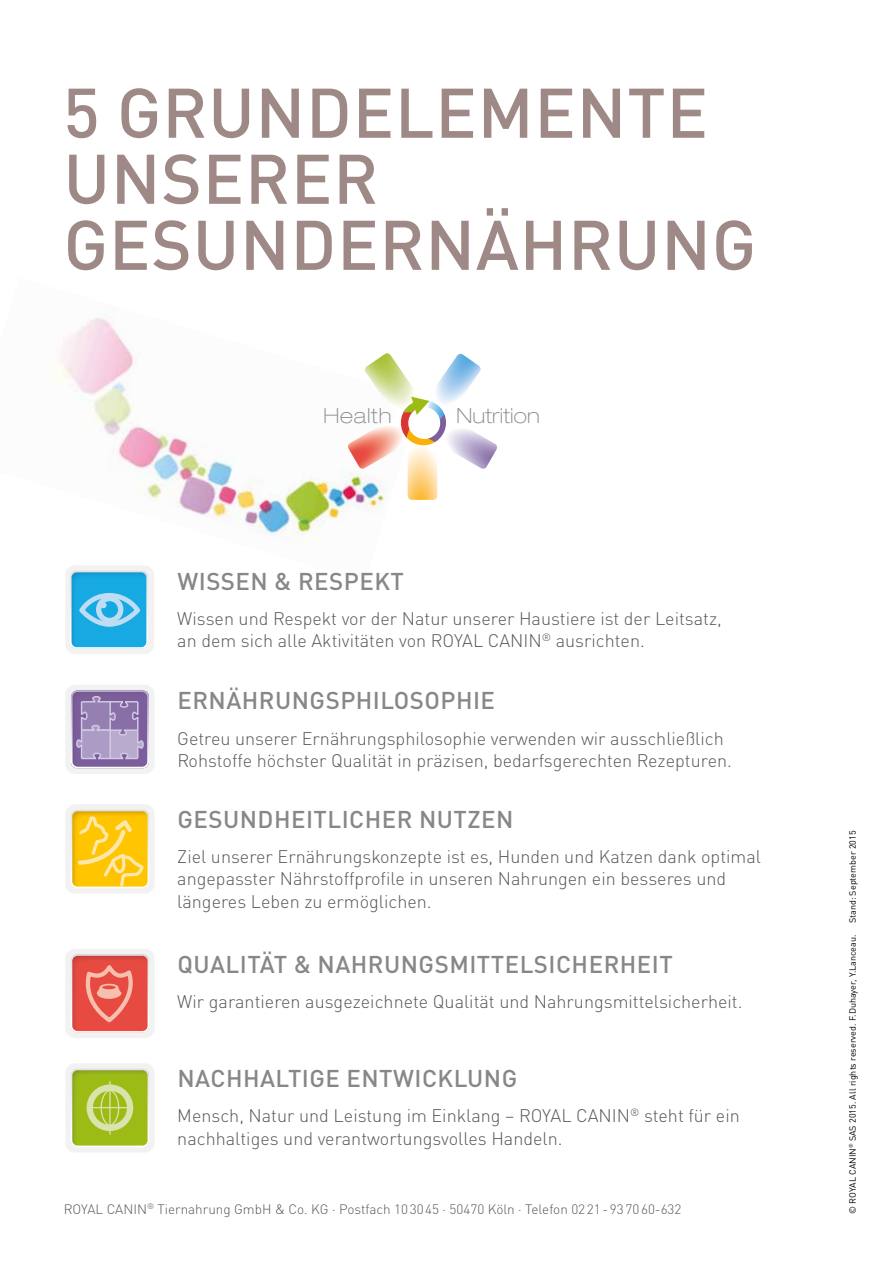
<style>
.page{position:relative;width:893px;height:1263px;background:#fff}
.page>*{position:absolute;margin:0;border:0;box-sizing:border-box;transform-origin:0 0}
.t1{font:500 69px/66px "DINOT";letter-spacing:.01em;color:#9e8986}
.t2{font:500 24px "DINOT";letter-spacing:.02em;color:#878787}
.t3{font:100 expanded 20.85px "Helvetica Neue";letter-spacing:.01em;color:#86878c}
.t4{font:300 18px/22.5px "DINOT";color:#575756}
.t5{font:300 13.5px "DINOT";color:#575756}
.t6{font:9px "DINOT";color:#000}
</style>
<div class="page">
<div style="left:65px;top:685px;width:89px;height:89px;background:#f2f2f2;border-radius:10px"></div>
<svg style="left:71px;top:690px;width:78px;height:78px;background:#9d88b6"></svg>
<img style="left:55px;top:317px;width:330px;height:233px">
<svg style="left:348px;top:353px;width:149px;height:147px"></svg>
<div style="left:65px;top:565px;width:89px;height:89px;background:#f2f2f2;border-radius:10px"></div>
<svg style="left:70px;top:571px;width:78px;height:78px;background:#42b6e5"></svg>
<div style="left:65px;top:1063px;width:90px;height:89px;background:#f2f2f2;border-radius:10px"></div>
<svg style="left:71px;top:1069px;width:78px;height:78px;background:#aac43e"></svg>
<div style="left:65px;top:949px;width:90px;height:89px;background:#f2f2f2;border-radius:10px"></div>
<svg style="left:71px;top:954px;width:78px;height:79px;background:#e8685e"></svg>
<div style="left:65px;top:804px;width:90px;height:90px;background:#f2f2f2;border-radius:10px"></div>
<svg style="left:71px;top:810px;width:78px;height:78px;background:#facb2c"></svg>
<h1 class="t1" style="left:63px;top:78px;width:695px">5 GRUNDELEMENTE<br>UNSERER<br>GESUNDERNÄHRUNG</h1>
<p class="t3" style="left:324px;top:403px;width:69px">Health</p>
<p class="t3" style="left:456px;top:403px;width:85px">Nutrition</p>
<h2 class="t2" style="left:177px;top:566px;width:228px">WISSEN &amp; RESPEKT</h2>
<p class="t4" style="left:177px;top:607px;width:546px">Wissen und Respekt vor der Natur unserer Haustiere ist der Leitsatz, an dem sich alle Aktivitäten von ROYAL CANIN<sup>®</sup> ausrichten.</p>
<h2 class="t2" style="left:177px;top:685px;width:319px">ERNÄHRUNGSPHILOSOPHIE</h2>
<p class="t4" style="left:177px;top:727px;width:556px">Getreu unserer Ernährungsphilosophie verwenden wir ausschließlich<br>Rohstoffe höchster Qualität in präzisen, bedarfsgerechten Rezepturen.</p>
<h2 class="t2" style="left:177px;top:804px;width:338px">GESUNDHEITLICHER NUTZEN</h2>
<p class="t4" style="left:177px;top:845px;width:585px">Ziel unserer Ernährungskonzepte ist es, Hunden und Katzen dank optimal angepasster Nährstoffprofile in unseren Nahrungen ein besseres und längeres Leben zu ermöglichen.</p>
<h2 class="t2" style="left:177px;top:949px;width:497px">QUALITÄT &amp; NAHRUNGSMITTELSICHERHEIT</h2>
<p class="t4" style="left:177px;top:990px;width:567px">Wir garantieren ausgezeichnete Qualität und Nahrungsmittelsicherheit.</p>
<h2 class="t2" style="left:177px;top:1063px;width:341px">NACHHALTIGE ENTWICKLUNG</h2>
<p class="t4" style="left:177px;top:1104px;width:564px">Mensch, Natur und Leistung im Einklang – ROYAL CANIN<sup>®</sup> steht für ein nachhaltiges und verantwortungsvolles Handeln.</p>
<p class="t5" style="left:64px;top:1201px;width:619px">ROYAL CANIN<sup>®</sup> Tiernahrung GmbH &amp; Co. KG · Postfach 103045 · 50470 Köln · Telefon 0221-937060-632</p>
<p class="t6" style="left:847px;top:1214px;width:385px;rotate:-90deg">© ROYAL CANIN<sup>®</sup> SAS 2015. All rights reserved. F.Duhayer, Y.Lanceau. Stand: September 2015</p>
</div>
